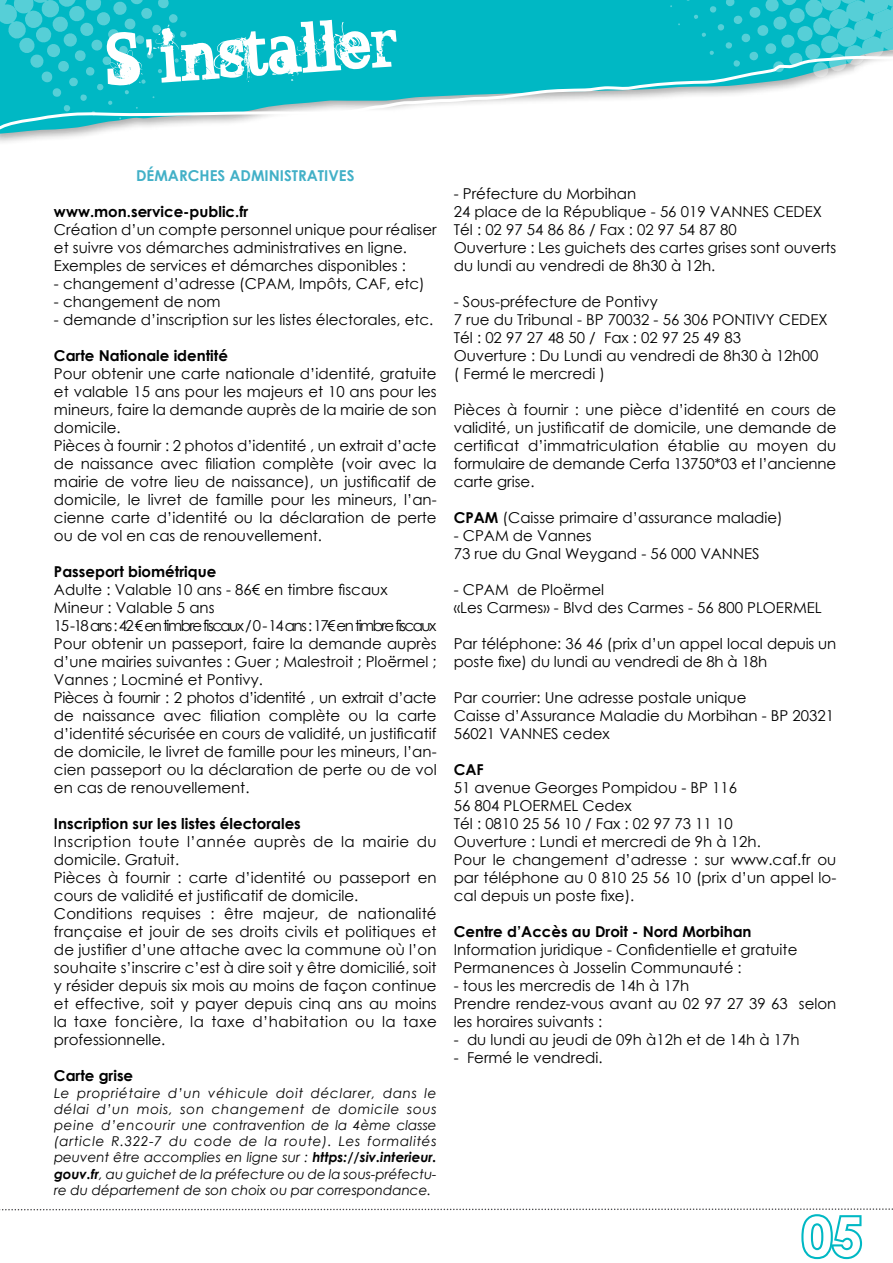
<style>
.page{position:relative;width:893px;height:1263px;background:#fff}
.page>*{position:absolute;margin:0;border:0;box-sizing:border-box;transform-origin:0 0}
.t1{font:60px "BROKENGHOST";color:#fff}
.t2{font:700 54px "Century Gothic";color:#fff}
.t3{font:15px/18px "Century Gothic";color:#000}
.t4{font:700 15px "Century Gothic";color:#000}
.t5{font:700 15px "Century Gothic";color:#42b0c7}
.t6{font:italic 13.5px/16.2px "Century Gothic";color:#000;text-align:justify}
.s1{font-family:"Century Gothic"}
.s2{font-weight:700}
</style>
<div class="page">
<svg style="left:0;top:1208px;width:893px;height:52px"></svg>
<div style="left:188px;top:0;width:490px;height:46px;background:#00b8c4"></div>
<svg style="left:0;top:46px;width:729px;height:92px"></svg>
<svg style="left:0;top:0;width:188px;height:120px;background:#18bec9"></svg>
<svg style="left:678px;top:0;width:215px;height:94px;background:#4ecad2"></svg>
<h1 class="t1" style="left:103px;top:15px;width:293px;rotate:-4deg">S<span class="s1">’</span>installer</h1>
<h1 class="t1" style="left:25px;top:51px;width:251px;rotate:-6deg">Editorial</h1>
<p class="t5" style="left:136px;top:164px;width:30px">Démarches</p>
<p class="t5" style="left:229px;top:164px;width:10px">administratives</p>
<p class="t4" style="left:54px;top:200px;width:196px">www.mon.service-public.fr</p>
<p class="t3" style="left:54px;top:221px;width:384px">Création d’un compte personnel unique pour réaliser et suivre vos démarches administratives en ligne.<br>Exemples de services et démarches disponibles :</p>
<p class="t3" style="left:54px;top:275px;width:372px">- changement d’adresse (CPAM, Impôts, CAF, etc)</p>
<p class="t3" style="left:54px;top:293px;width:168px">- changement de nom</p>
<p class="t3" style="left:54px;top:311px;width:381px">- demande d’inscription sur les listes électorales, etc.</p>
<p class="t4" style="left:54px;top:344px;width:176px">Carte Nationale identité</p>
<p class="t3" style="left:54px;top:365px;width:384px">Pour obtenir une carte nationale d’identité, gratuite et valable 15 ans pour les majeurs et 10 ans pour les mineurs, faire la demande auprès de la mairie de son domicile.<br>Pièces à fournir : 2 photos d’identité , un extrait d’acte de naissance avec filiation complète (voir avec la mairie de votre lieu de naissance), un justificatif de domicile, le livret de famille pour les mineurs, l’an&shy;cienne carte d’identité ou la déclaration de perte ou de vol en cas de renouvellement.</p>
<p class="t4" style="left:54px;top:560px;width:164px">Passeport biométrique</p>
<p class="t3" style="left:54px;top:581px;width:384px">Adulte : Valable 10 ans - 86€ en timbre fiscaux Mineur : Valable 5 ans<br>15 -18 ans : 42 € en timbre fiscaux / 0 - 14 ans : 17€ en timbre fiscaux Pour obtenir un passeport, faire la demande auprès d’une mairies suivantes : Guer ; Malestroit ; Ploërmel ; Vannes ; Locminé et Pontivy.<br>Pièces à fournir : 2 photos d’identité , un extrait d’acte de naissance avec filiation complète ou la carte d’identité sécurisée en cours de validité, un justificatif de domicile, le livret de famille pour les mineurs, l’an&shy;cien passeport ou la déclaration de perte ou de vol en cas de renouvellement.</p>
<p class="t4" style="left:54px;top:812px;width:248px">Inscription sur les listes électorales</p>
<p class="t3" style="left:54px;top:833px;width:384px">Inscription toute l’année auprès de la mairie du domicile. Gratuit.<br>Pièces à fournir : carte d’identité ou passeport en cours de validité et justificatif de domicile.<br>Conditions requises : être majeur, de nationalité française et jouir de ses droits civils et politiques et de justifier d’une attache avec la commune où l’on souhaite s’inscrire c’est à dire soit y être domicilié, soit y résider depuis six mois au moins de façon continue et effective, soit y payer depuis cinq ans au moins la taxe foncière, la taxe d’habitation ou la taxe professionnelle.</p>
<p class="t4" style="left:54px;top:1064px;width:81px">Carte grise</p>
<p class="t6" style="left:54px;top:1084px;width:384px">Le propriétaire d’un véhicule doit déclarer, dans le délai d’un mois, son changement de domicile sous peine d’encourir une contravention de la 4ème classe (article R.322-7 du code de la route). Les formalités peuvent être accomplies en ligne sur : <span class="s2">https://siv.interieur. gouv.fr</span>, au guichet de la préfecture ou de la sous-préfectu&shy;re du département de son choix ou par correspondance.</p>
<p class="t3" style="left:454px;top:185px;width:384px">- Préfecture du Morbihan<br>24 place de la République - 56 019 VANNES CEDEX Tél : 02 97 54 86 86 / Fax : 02 97 54 87 80<br>Ouverture : Les guichets des cartes grises sont ouverts du lundi au vendredi de 8h30 à 12h.</p>
<p class="t3" style="left:454px;top:293px;width:375px">- Sous-préfecture de Pontivy<br>7 rue du Tribunal - BP 70032 - 56 306 PONTIVY CEDEX Tél : 02 97 27 48 50 / Fax : 02 97 25 49 83<br>Ouverture : Du Lundi au vendredi de 8h30 à 12h00 ( Fermé le mercredi )</p>
<p class="t3" style="left:454px;top:401px;width:384px;text-align:justify">Pièces à fournir : une pièce d’identité en cours de validité, un justificatif de domicile, une demande de certificat d’immatriculation établie au moyen du formulaire de demande Cerfa 13750*03 et l’ancienne carte grise.</p>
<p class="t3" style="left:454px;top:509px;width:331px"><span class="s2">CPAM</span> (Caisse primaire d’assurance maladie)</p>
<p class="t3" style="left:454px;top:527px;width:307px">- CPAM de Vannes<br>73 rue du Gnal Weygand - 56 000 VANNES</p>
<p class="t3" style="left:454px;top:581px;width:370px">- CPAM de Ploërmel<br>«Les Carmes» - Blvd des Carmes - 56 800 PLOERMEL</p>
<p class="t3" style="left:454px;top:635px;width:384px">Par téléphone: 36 46 (prix d’un appel local depuis un poste fixe) du lundi au vendredi de 8h à 18h</p>
<p class="t3" style="left:454px;top:689px;width:382px">Par courrier: Une adresse postale unique<br>Caisse d’Assurance Maladie du Morbihan - BP 20321<br>56021 VANNES cedex</p>
<p class="t4" style="left:454px;top:758px;width:32px">CAF</p>
<p class="t3" style="left:454px;top:779px;width:384px">51 avenue Georges Pompidou - BP 116<br>56 804 PLOERMEL Cedex<br>Tél : 0810 25 56 10 / Fax : 02 97 73 11 10<br>Ouverture : Lundi et mercredi de 9h à 12h.<br>Pour le changement d’adresse : sur www.caf.fr ou par téléphone au 0 810 25 56 10 (prix d’un appel lo&shy;cal depuis un poste fixe).</p>
<p class="t4" style="left:454px;top:920px;width:299px">Centre d’Accès au Droit - Nord Morbihan</p>
<p class="t3" style="left:454px;top:941px;width:345px">Information juridique - Confidentielle et gratuite<br>Permanences à Josselin Communauté :</p>
<p class="t3" style="left:454px;top:977px;width:384px">- tous les mercredis de 14h à 17h<br>Prendre rendez-vous avant au 02 97 27 39 63 selon les horaires suivants :</p>
<p class="t3" style="left:454px;top:1031px;width:347px">- du lundi au jeudi de 09h à12h et de 14h à 17h</p>
<p class="t3" style="left:454px;top:1049px;width:150px">- Fermé le vendredi.</p>
<h2 class="t2" style="left:802px;top:1195px;width:62px">05</h2>
</div>
